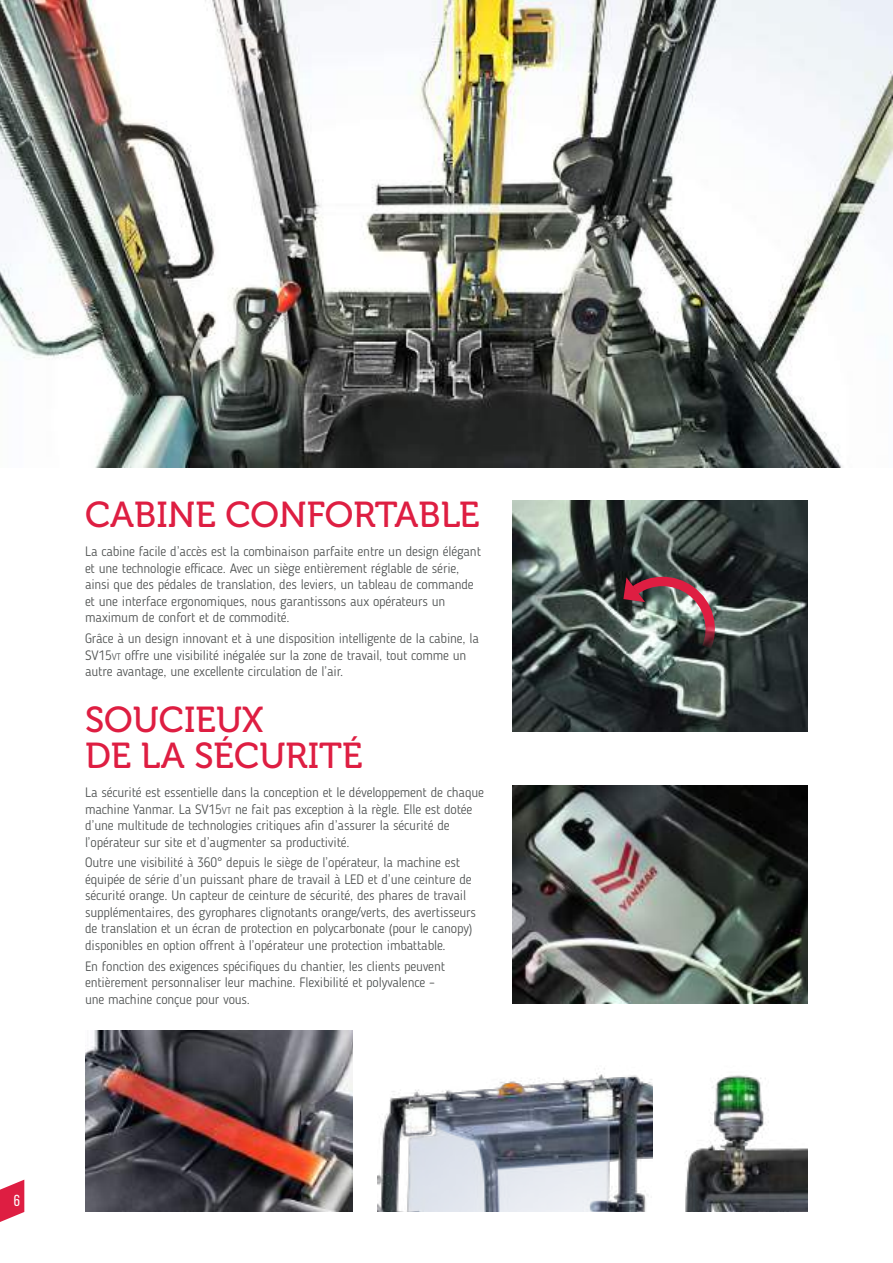
<style>
.page{position:relative;width:893px;height:1263px;background:#fff}
.page>*{position:absolute;margin:0;border:0;box-sizing:border-box;transform-origin:0 0}
.t1{font:36px/36px "Museo 500";color:#de1e42}
.t2{font:15.9px "Bebas Neue";color:#fff}
.t3{font:300 13.5px/16.5px "Blogger Sans";letter-spacing:-.01em;color:#4d5050}
.s1{font-size:9.45px}
</style>
<div class="page">
<hr style="left:892px;top:988px;width:1px;height:275px;background:#c5c8cc">
<img style="left:0;top:0;width:893px;height:468px">
<img style="left:512px;top:785px;width:296px;height:219px">
<img style="left:378px;top:1068px;width:275px;height:143px">
<img style="left:685px;top:1075px;width:123px;height:136px">
<img style="left:85px;top:1031px;width:268px;height:180px">
<img style="left:512px;top:500px;width:296px;height:231px">
<svg style="left:623px;top:565px;width:92px;height:88px;background:#786567"></svg>
<svg style="left:0;top:1179px;width:24px;height:43px"></svg>
<h1 class="t1" style="left:85px;top:497px;width:396px">CABINE CONFORTABLE</h1>
<p class="t3" style="left:85px;top:543px;width:397px">La cabine facile d’accès est la combinaison parfaite entre un design élégant et une technologie efficace. Avec un siège entièrement réglable de série, ainsi que des pédales de translation, des leviers, un tableau de commande et une interface ergonomiques, nous garantissons aux opérateurs un maximum de confort et de commodité.</p>
<p class="t3" style="left:85px;top:630px;width:395px">Grâce à un design innovant et à une disposition intelligente de la cabine, la<br>SV15<span class="s1">vt</span> offre une visibilité inégalée sur la zone de travail, tout comme un autre avantage, une excellente circulation de l’air.</p>
<h1 class="t1" style="left:85px;top:702px;width:279px">SOUCIEUX<br>DE LA SÉCURITÉ</h1>
<p class="t3" style="left:85px;top:784px;width:400px">La sécurité est essentielle dans la conception et le développement de chaque machine Yanmar. La SV15<span class="s1">vt</span> ne fait pas exception à la règle. Elle est dotée d’une multitude de technologies critiques afin d’assurer la sécurité de l’opérateur sur site et d’augmenter sa productivité.</p>
<p class="t3" style="left:85px;top:854px;width:392px">Outre une visibilité à 360° depuis le siège de l’opérateur, la machine est équipée de série d’un puissant phare de travail à LED et d’une ceinture de sécurité orange. Un capteur de ceinture de sécurité, des phares de travail supplémentaires, des gyrophares clignotants orange/verts, des avertisseurs de translation et un écran de protection en polycarbonate (pour le canopy) disponibles en option offrent à l’opérateur une protection imbattable.</p>
<p class="t3" style="left:85px;top:958px;width:362px">En fonction des exigences spécifiques du chantier, les clients peuvent entièrement personnaliser leur machine. Flexibilité et polyvalence – une machine conçue pour vous.</p>
<p class="t2" style="left:14px;top:1192px;width:8px">6</p>
</div>
